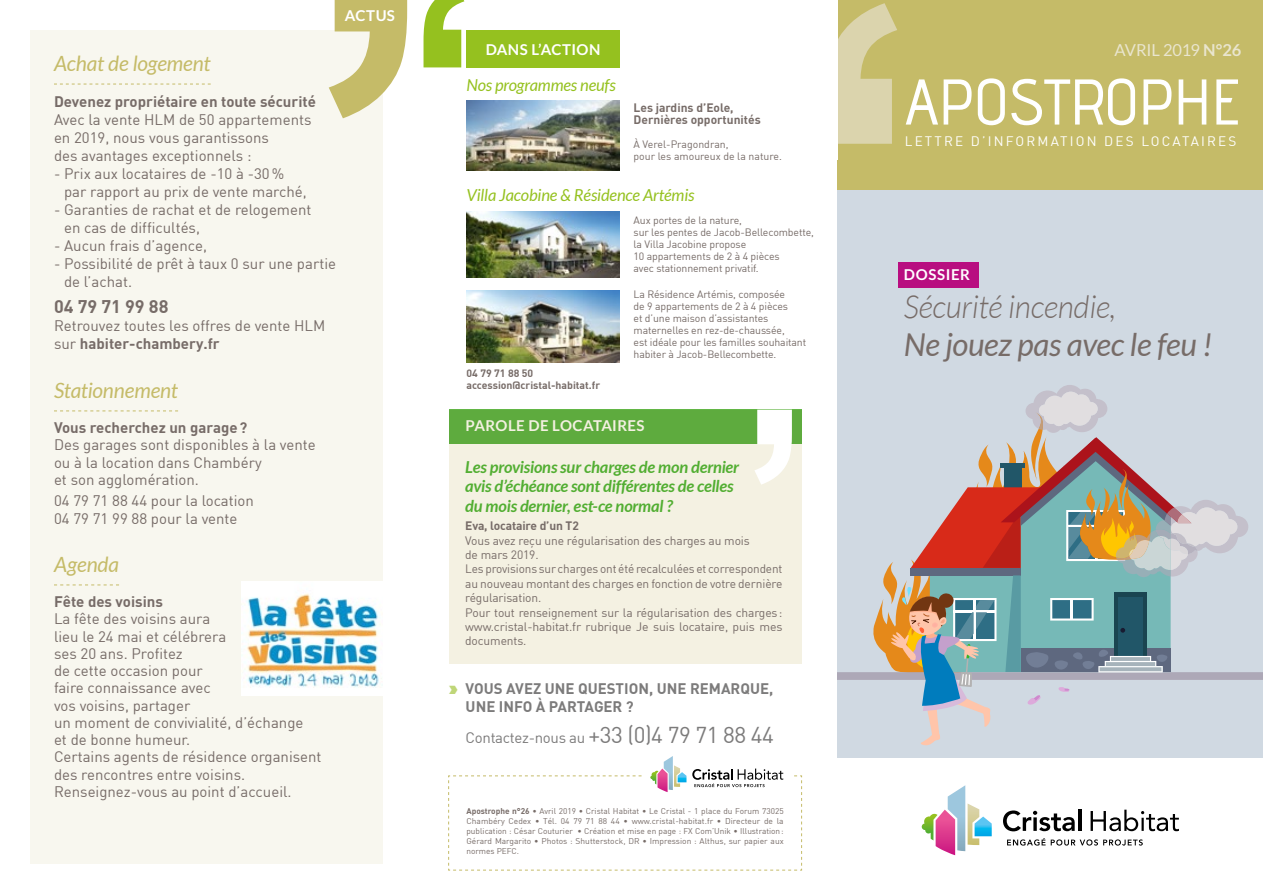
<style>
.page{position:relative;width:1263px;height:893px;background:#fff}
.page>*{position:absolute;margin:0;border:0;box-sizing:border-box;transform-origin:0 0}
.t1{font:500 64.5px "Advent Pro";color:#fff}
.t2{font:italic 31.5px "Lato";letter-spacing:-.01em;color:#776c68}
.t3{font:italic 300 31.5px "Lato";letter-spacing:-.01em;color:#776c68}
.t4{font:italic 21px "Lato";letter-spacing:-.01em;color:#c5bb68}
.t5{font:700 18px "DIN";color:#776c68}
.t6{font:italic 700 16.5px/19.5px "Lato";letter-spacing:-.01em;color:#52ae32}
.t7{font:italic 16.5px "Lato";letter-spacing:-.01em;color:#95c11f}
.t8{font:16.5px "Lato";letter-spacing:-.01em;color:#e9e5ce}
.t9{font:15px/17.2px "DIN";color:#776c68}
.t10{font:700 15px "DIN";color:#776c68}
.t11{font:700 15px/18px "DIN";color:#7c7b7b}
.t12{font:700 15px "Lato";letter-spacing:.03em;color:#fff}
.t13{font:15px "DIN";letter-spacing:-.02em;color:#7c7b7b}
.t14{font:13.5px "DIN";letter-spacing:.16em;color:#fff}
.t15{font:12px/14.4px "DIN";letter-spacing:-.01em;color:#776c68}
.t16{font:700 12px/12px "DIN";color:#776c68}
.t17{font:10.5px/12px "DIN";letter-spacing:-.01em;color:#776c68}
.t18{font:700 10.5px/12px "DIN";color:#776c68}
.t19{font:8.25px/9.9px "DIN";color:#776c68;text-align:justify}
.s1{font-weight:700}
.s2{color:#bfd678}
.s3{font-size:22.5px}
</style>
<div class="page">
<div style="left:30px;top:30px;width:353px;height:833px;background:#f8f7ef"></div>
<div style="left:838px;top:0;width:425px;height:190px;background:#c5bb68"></div>
<svg style="left:838px;top:3px;width:59px;height:141px"></svg>
<div style="left:838px;top:190px;width:425px;height:568px;background:#d0d9e2"></div>
<svg style="left:1007px;top:838px;width:38px;height:8px"></svg>
<svg style="left:1051px;top:839px;width:92px;height:7px"></svg>
<svg style="left:1003px;top:810px;width:72px;height:21px"></svg>
<hr style="left:1078px;top:810px;width:3px;height:21px;background:#000">
<svg style="left:1090px;top:810px;width:89px;height:21px"></svg>
<svg style="left:922px;top:785px;width:70px;height:70px"></svg>
<div style="left:898px;top:262px;width:80px;height:25px;background:#b80e80"></div>
<svg style="left:838px;top:385px;width:425px;height:360px"></svg>
<svg style="left:329px;top:0;width:78px;height:118px"></svg>
<svg style="left:423px;top:0;width:41px;height:67px"></svg>
<div style="left:466px;top:30px;width:154px;height:37px;background:#95c11f"></div>
<svg style="left:448px;top:756px;width:354px;height:115px"></svg>
<svg style="left:54px;top:84px;width:157px;height:1px"></svg>
<svg style="left:54px;top:411px;width:124px;height:1px"></svg>
<svg style="left:54px;top:585px;width:65px;height:1px"></svg>
<div style="left:449px;top:410px;width:352px;height:253px;background:#f4f1e2"></div>
<div style="left:449px;top:410px;width:352px;height:34px;background:#5eab3e"></div>
<svg style="left:755px;top:410px;width:37px;height:75px"></svg>
<img style="left:242px;top:582px;width:141px;height:114px">
<img style="left:466px;top:100px;width:154px;height:71px">
<img style="left:466px;top:211px;width:154px;height:67px">
<img style="left:466px;top:290px;width:154px;height:72px">
<p class="t12" style="left:345px;top:6px;width:52px">ACTUS</p>
<h3 class="t4" style="left:54px;top:52px;width:158px">Achat de logement</h3>
<p class="t10" style="left:54px;top:92px;width:263px">Devenez propriétaire en toute sécurité</p>
<p class="t9" style="left:54px;top:110px;width:259px;line-height:18px">Avec la vente HLM de 50 appartements en 2019, nous vous garantissons<br>des avantages exceptionnels :</p>
<p class="t9" style="left:64px;top:164px;width:244px;line-height:18px;text-indent:-10px">- Prix aux locataires de -10 à -30% par rapport au prix de vente marché,</p>
<p class="t9" style="left:64px;top:200px;width:249px;line-height:18px;text-indent:-10px">- Garanties de rachat et de relogement en cas de difficultés,</p>
<p class="t9" style="left:54px;top:237px;width:154px">- Aucun frais d’agence,</p>
<p class="t9" style="left:64px;top:254px;width:273px;line-height:18px;text-indent:-10px">- Possibilité de prêt à taux 0 sur une partie de l’achat.</p>
<p class="t5" style="left:54px;top:294px;width:116px">04 79 71 99 88</p>
<p class="t9" style="left:54px;top:316px;width:273px;line-height:18px">Retrouvez toutes les offres de vente HLM sur <span class="s1">habiter-chambery.fr</span></p>
<h3 class="t4" style="left:54px;top:378px;width:126px">Stationnement</h3>
<p class="t10" style="left:54px;top:418px;width:195px">Vous recherchez un garage?</p>
<p class="t9" style="left:54px;top:436px;width:263px">Des garages sont disponibles à la vente ou à la location dans Chambéry<br>et son agglomération.</p>
<p class="t9" style="left:54px;top:492px;width:201px">04 79 71 88 44 pour la location<br>04 79 71 99 88 pour la vente</p>
<h3 class="t4" style="left:54px;top:552px;width:67px">Agenda</h3>
<p class="t10" style="left:54px;top:592px;width:110px">Fête des voisins</p>
<p class="t9" style="left:54px;top:610px;width:269px">La fête des voisins aura<br>lieu le 24 mai et célébrera<br>ses 20 ans. Profitez<br>de cette occasion pour<br>faire connaissance avec<br>vos voisins, partager<br>un moment de convivialité, d’échange<br>et de bonne humeur.<br>Certains agents de résidence organisent des rencontres entre voisins.<br>Renseignez-vous au point d’accueil.</p>
<p class="t12" style="left:486px;top:41px;width:116px">DANS L’ACTION</p>
<p class="t7" style="left:466px;top:76px;width:151px">Nos programmes neufs</p>
<p class="t16" style="left:633px;top:102px;width:129px">Les jardins d’Eole,<br>Dernières opportunités</p>
<p class="t17" style="left:633px;top:138px;width:150px">À Verel-Pragondran,<br>pour les amoureux de la nature.</p>
<p class="t7" style="left:466px;top:186px;width:230px">Villa Jacobine &amp; Résidence Artémis</p>
<p class="t17" style="left:633px;top:214px;width:182px">Aux portes de la nature,<br>sur les pentes de Jacob-Bellecombette, la Villa Jacobine propose<br>10 appartements de 2 à 4 pièces<br>avec stationnement privatif.</p>
<p class="t17" style="left:633px;top:288px;width:174px">La Résidence Artémis, composée<br>de 9 appartements de 2 à 4 pièces<br>et d’une maison d’assistantes maternelles en rez-de-chaussée,<br>est idéale pour les familles souhaitant habiter à Jacob-Bellecombette.</p>
<p class="t18" style="left:466px;top:367px;width:135px">04 79 71 88 50 accession@cristal-habitat.fr</p>
<p class="t12" style="left:466px;top:417px;width:181px">PAROLE DE LOCATAIRES</p>
<p class="t6" style="left:465px;top:457px;width:276px">Les provisions sur charges de mon dernier avis d’échéance sont différentes de celles du mois dernier, est-ce normal ?</p>
<p class="t16" style="left:465px;top:519px;width:115px">Eva, locataire d’un T2</p>
<p class="t15" style="left:465px;top:533px;width:319px">Vous avez reçu une régularisation des charges au mois<br>de mars 2019.<br>Les provisions sur charges ont été recalculées et correspondent au nouveau montant des charges en fonction de votre dernière régularisation.<br>Pour tout renseignement sur la régularisation des charges: www.cristal-habitat.fr rubrique Je suis locataire, puis mes documents.</p>
<p class="t11" style="left:466px;top:679px;width:309px;text-indent:-17px"><span class="s2">❱</span> VOUS AVEZ UNE QUESTION, UNE REMARQUE,<br>UNE INFO À PARTAGER ?</p>
<p class="t13" style="left:466px;top:728px;width:310px">Contactez-nous au <span class="s3">+33 (0)4 79 71 88 44</span></p>
<p class="t19" style="left:466px;top:806px;width:319px"><span class="s1">Apostrophe n°26</span> • Avril 2019 • Cristal Habitat • Le Cristal - 1 place du Forum 73025<br>Chambéry Cedex • Tél. 04 79 71 88 44 • www.cristal-habitat.fr • Directeur de la publication : César Couturier • Création et mise en page : FX Com’Unik • Illustration:<br>Gérard Margarito • Photos : Shutterstock, DR • Impression : Althus, sur papier aux normes PEFC.</p>
<p class="t8" style="left:1114px;top:40px;width:128px">AVRIL 2019 <span class="s1">N°26</span></p>
<h1 class="t1" style="left:905px;top:62px;width:338px">APOSTROPHE</h1>
<p class="t14" style="left:905px;top:132px;width:333px">LETTRE D’INFORMATION DES LOCATAIRES</p>
<p class="t12" style="left:904px;top:266px;width:68px">DOSSIER</p>
<h2 class="t3" style="left:904px;top:290px;width:214px">Sécurité incendie,</h2>
<h2 class="t2" style="left:904px;top:327px;width:310px">Ne jouez pas avec le feu !</h2>
</div>
